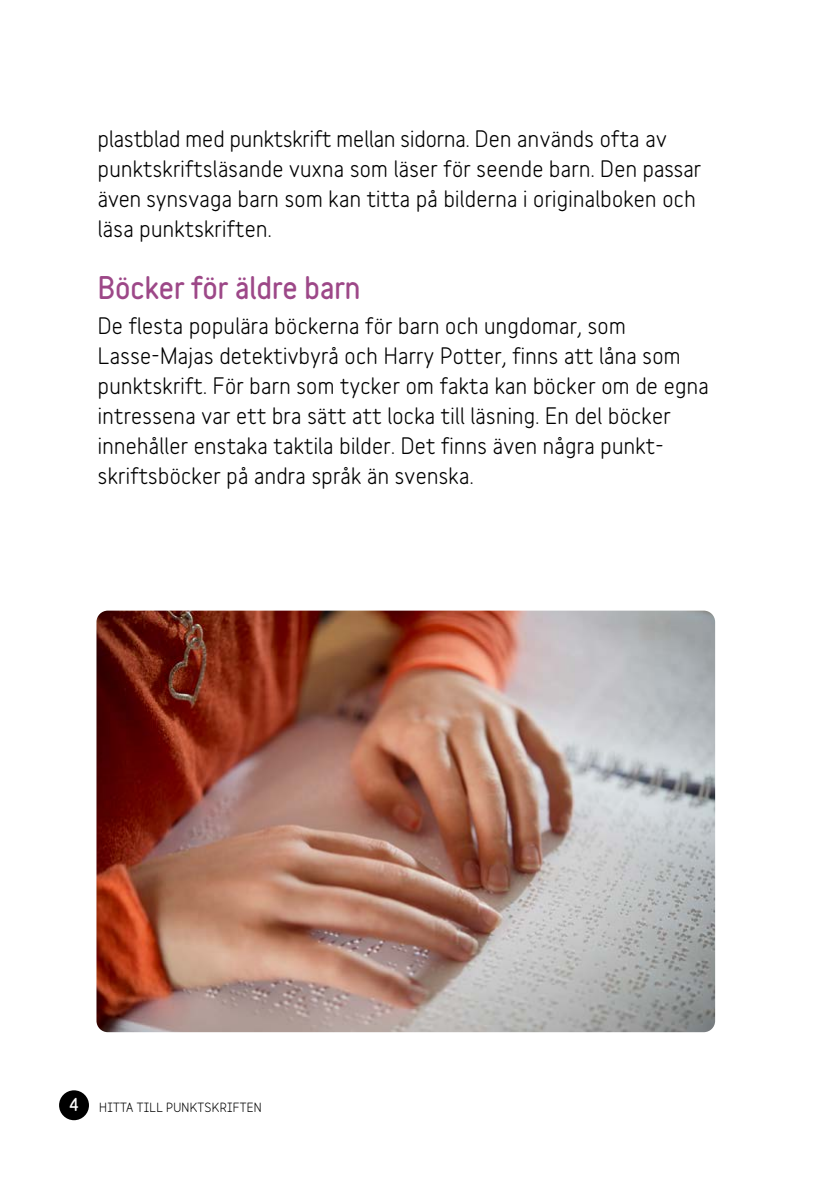
<style>
.page{position:relative;width:840px;height:1191px;background:#fff}
.page>*{position:absolute;margin:0;border:0;box-sizing:border-box;transform-origin:0 0}
.Mellanrubrik_1{font:900 28px "Variable";color:#9d4888}
.Bröd{font:700 21.4px/30px "Variable";letter-spacing:.015em;color:#000}
.Bröd_indrag{font:700 21.4px/30px "Variable";letter-spacing:.015em;color:#000}
.t1{font:900 16px "Variable";color:#fff}
.t2{font:700 12px "Variable";letter-spacing:.02em;color:#000}
</style>
<div class="page">
<div style="left:59px;top:1090px;width:30px;height:30px;background:#000;border-radius:50%"></div>
<img style="left:96px;top:610px;width:618px;height:422px">
<p class="Bröd_indrag" style="left:98px;top:121px;width:604px">plastblad med punktskrift mellan sidorna. Den används ofta av punktskriftsläsande vuxna som läser för seende barn. Den passar även synsvaga barn som kan titta på bilderna i originalboken och läsa punktskriften.</p>
<h2 class="Mellanrubrik_1" style="left:98px;top:266px;width:264px">Böcker för äldre barn</h2>
<p class="Bröd" style="left:98px;top:309px;width:612px">De flesta populära böckerna för barn och ungdomar, som Lasse-Majas detektivbyrå och Harry Potter, finns att låna som punktskrift. För barn som tycker om fakta kan böcker om de egna intressena var ett bra sätt att locka till läsning. En del böcker innehåller enstaka taktila bilder. Det finns även några punkt&shy;skriftsböcker på andra språk än svenska.</p>
<p class="t1" style="left:69px;top:1092px;width:11px">4</p>
<p class="t2" style="left:99px;top:1097px;width:164px">HITTA TILL PUNKTSKRIFTEN</p>
</div>
